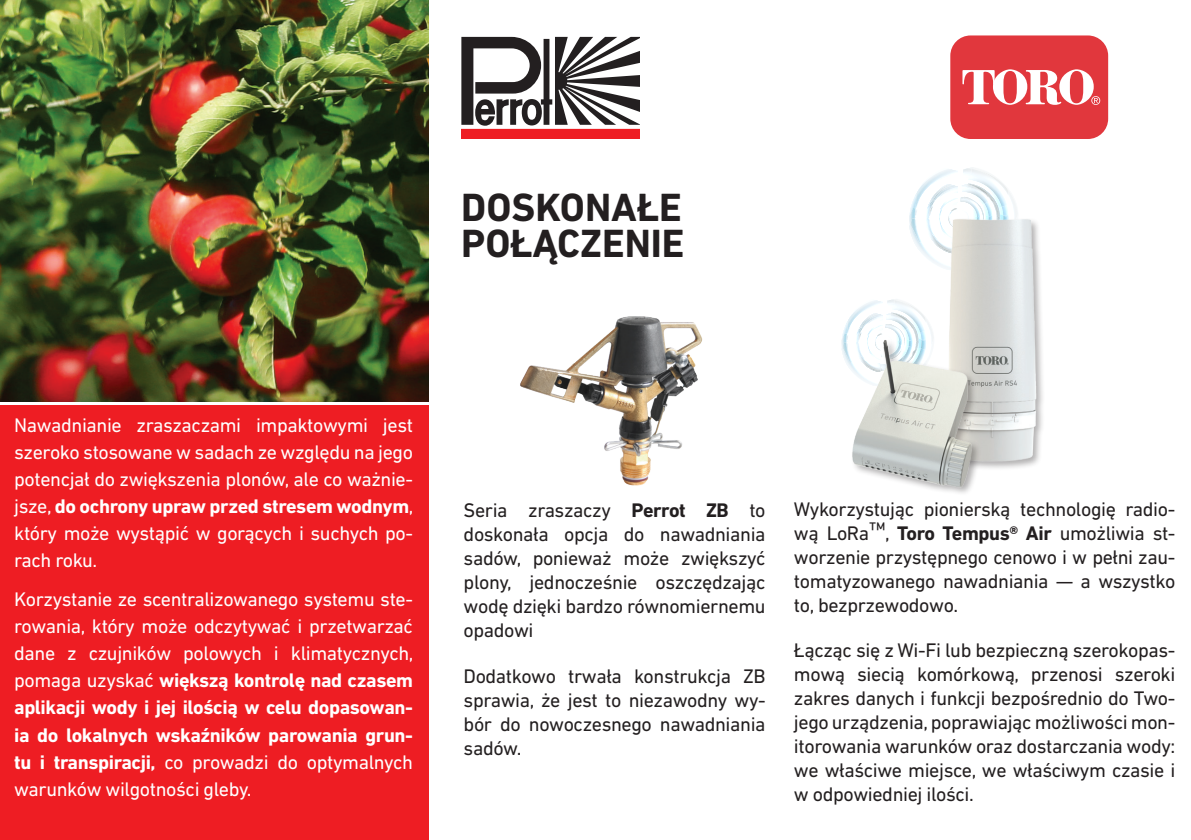
<style>
.page{position:relative;width:1191px;height:840px;background:#fff}
.page>*{position:absolute;margin:0;border:0;box-sizing:border-box;transform-origin:0 0}
.t1{font:700 40px/36px "DIN Next LT Pro";color:#231f20}
.t2{font:20px/24px "DIN Next LT Pro";letter-spacing:-.02em;color:#231f20;text-align:justify}
.t3{font:20px/27px "DIN Next LT Pro";letter-spacing:-.02em;color:#fff;text-align:justify}
.s1{font-weight:700}
</style>
<div class="page">
<img style="left:1014px;top:201px;width:3px;height:11px">
<svg style="left:841px;top:168px;width:172px;height:194px"></svg>
<img style="left:933px;top:212px;width:110px;height:251px">
<div style="left:851px;top:338px;width:130px;height:157px;background:#231f20;opacity:.35"></div>
<img style="left:846px;top:336px;width:130px;height:155px">
<div style="left:0;top:405px;width:428px;height:434px;background:#ee1d23"></div>
<img style="left:0;top:0;width:428px;height:401px">
<div style="left:950px;top:35px;width:158px;height:104px;background:#e1373d;border-radius:20px"></div>
<svg style="left:962px;top:69px;width:138px;height:36px"></svg>
<svg style="left:461px;top:37px;width:178px;height:102px"></svg>
<img style="left:520px;top:316px;width:183px;height:170px">
<p class="t1" style="left:461px;top:189px;width:225px">DOSKONAŁE<br>POŁĄCZENIE</p>
<p class="t3" style="left:14px;top:411px;width:401px">Nawadnianie zraszaczami impaktowymi jest szeroko stosowane w sadach ze względu na jego potencjał do zwiększenia plonów, ale co ważnie&shy;jsze, <span class="s1">do ochrony upraw przed stresem wodnym</span>, który może wystąpić w gorących i suchych po&shy;rach roku.</p>
<p class="t3" style="left:14px;top:585px;width:401px">Korzystanie ze scentralizowanego systemu ste&shy;rowania, który może odczytywać i przetwarzać dane z czujników polowych i klimatycznych, pomaga uzyskać <span class="s1">większą kontrolę nad czasem aplikacji wody i jej ilością w celu dopasowan&shy;ia do lokalnych wskaźników parowania grun&shy;tu i transpiracji,</span> co prowadzi do optymalnych warunków wilgotności gleby.</p>
<p class="t2" style="left:463px;top:497px;width:303px">Seria zraszaczy <span class="s1">Perrot ZB</span> to doskonała opcja do nawadniania sadów, ponieważ może zwiększyć plony, jednocześnie oszczędzając wodę dzięki bardzo równomiernemu opadowi</p>
<p class="t2" style="left:463px;top:663px;width:303px">Dodatkowo trwała konstrukcja ZB sprawia, że jest to niezawodny wy&shy;bór do nowoczesnego nawadniania sadów.</p>
<p class="t2" style="left:794px;top:496px;width:383px">Wykorzystując pionierską technologię radio&shy;wą LoRa™, <span class="s1">Toro Tempus® Air</span> umożliwia st&shy;worzenie przystępnego cenowo i w pełni zau&shy;tomatyzowanego nawadniania — a wszystko to, bezprzewodowo.</p>
<p class="t2" style="left:794px;top:637px;width:383px">Łącząc się z Wi-Fi lub bezpieczną szerokopas&shy;mową siecią komórkową, przenosi szeroki zakres danych i funkcji bezpośrednio do Two&shy;jego urządzenia, poprawiając możliwości mon&shy;itorowania warunków oraz dostarczania wody: we właściwe miejsce, we właściwym czasie i w odpowiedniej ilości.</p>
</div>
